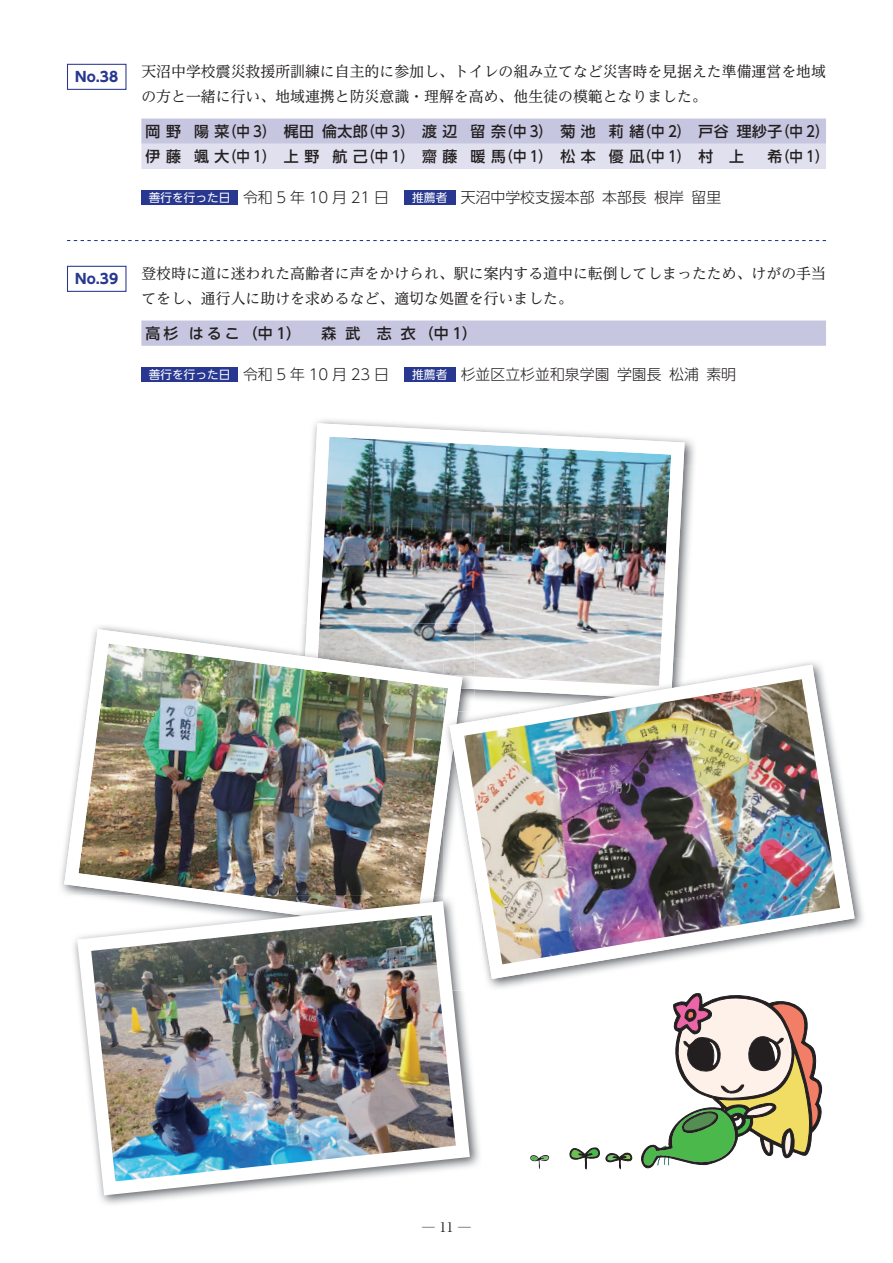
<style>
.page{position:relative;width:893px;height:1263px;background:#fff}
.page>*{position:absolute;margin:0;border:0;box-sizing:border-box;transform-origin:0 0}
.t1{font:14.85px/25.2px "UD Reimin Pr 6 N";color:#231f20}
.t2{font:500 14.85px/25.2px "UD Shin Go NT Pr 6 N";letter-spacing:.38em;color:#231f20}
.t3{font:300 14.85px "UD Shin Go NT Pr 6 N";color:#231f20}
.t4{font:500 14.85px "UD Shin Go NT Pr 6 N";letter-spacing:.25em;color:#231f20}
.t5{font:700 13.8px "UD Shin Go NT Pr 6 N";color:#283890}
.t6{font:12.75px "UD Reimin Pr 6 N";color:#231f20}
.s1{font-weight:400;font-size:11.7px;color:#fff}
</style>
<div class="page">
<img style="left:317px;top:419px;width:378px;height:46px">
<img style="left:685px;top:465px;width:9px;height:159px">
<img style="left:304px;top:423px;width:381px;height:236px">
<img style="left:60px;top:857px;width:4px;height:34px">
<img style="left:320px;top:623px;width:154px;height:36px">
<img style="left:305px;top:623px;width:15px;height:6px">
<img style="left:64px;top:629px;width:398px;height:266px">
<img style="left:792px;top:662px;width:27px;height:3px">
<img style="left:855px;top:867px;width:8px;height:62px">
<img style="left:487px;top:979px;width:36px;height:9px">
<img style="left:474px;top:659px;width:187px;height:6px">
<img style="left:444px;top:819px;width:5px;height:75px">
<img style="left:444px;top:659px;width:30px;height:16px">
<img style="left:444px;top:675px;width:5px;height:144px">
<img style="left:449px;top:665px;width:406px;height:314px">
<img style="left:477px;top:895px;width:5px;height:84px">
<img style="left:478px;top:895px;width:4px;height:23px">
<img style="left:70px;top:894px;width:407px;height:308px">
<svg style="left:641px;top:993px;width:182px;height:175px"></svg>
<svg style="left:530px;top:1155px;width:20px;height:14px"></svg>
<svg style="left:569px;top:1147px;width:64px;height:22px"></svg>
<div style="left:67px;top:266px;width:59px;height:26px;border:1px solid #283890"></div>
<div style="left:141px;top:367px;width:97px;height:15px;background:#283890"></div>
<div style="left:404px;top:367px;width:52px;height:15px;background:#283890"></div>
<svg style="left:141px;top:320px;width:685px;height:26px;background:#c7c7e0"></svg>
<svg style="left:67px;top:240px;width:759px;height:1px"></svg>
<div style="left:67px;top:64px;width:59px;height:26px;border:1px solid #283890"></div>
<div style="left:141px;top:190px;width:97px;height:15px;background:#283890"></div>
<div style="left:404px;top:190px;width:52px;height:15px;background:#283890"></div>
<svg style="left:141px;top:119px;width:685px;height:50px;background:#d3d3e7"></svg>
<p class="t5" style="left:75px;top:66px;width:44px">No.38</p>
<p class="t1" style="left:141px;top:58px;width:686px">天沼中学校震災救援所訓練に自主的に参加し、トイレの組み立てなど災害時を見据えた準備運営を地域の方と一緒に行い、地域連携と防災意識・理解を高め、他生徒の模範となりました。</p>
<p class="t2" style="left:146px;top:118px;width:684px">岡野 陽菜（中 3） 梶田 倫太郎（中 3） 渡辺 留奈（中 3） 菊池 莉緒（中 2） 戸谷 理紗子（中 2）伊藤 颯大（中1） 上野 航己（中1） 齋藤 暖馬（中1） 松本 優凪（中1） 村 上</p>
<p class="t4" style="left:768px;top:144px;width:62px">希（中 1）</p>
<p class="t3" style="left:149px;top:185px;width:574px"><span class="s1">善行を行った日</span> 令和 5 年 10 月 21 日　 <span class="s1">推薦者</span> 天沼中学校支援本部 本部長 根岸 留里</p>
<p class="t5" style="left:75px;top:268px;width:44px">No.39</p>
<p class="t1" style="left:141px;top:260px;width:686px">登校時に道に迷われた高齢者に声をかけられ、駅に案内する道中に転倒してしまったため、けがの手当てをし、通行人に助けを求めるなど、適切な処置を行いました。</p>
<p class="t4" style="left:146px;top:321px;width:157px">高杉 はるこ（中1）</p>
<p class="t4" style="left:322px;top:321px;width:157px">森 武 志 衣（中1）</p>
<p class="t3" style="left:149px;top:362px;width:589px"><span class="s1">善行を行った日</span> 令和 5 年 10 月 23 日　 <span class="s1">推薦者</span> 杉並区立杉並和泉学園 学園長 松浦 素明</p>
<p class="t6" style="left:422px;top:1216px;width:50px">─ 11 ─</p>
</div>
